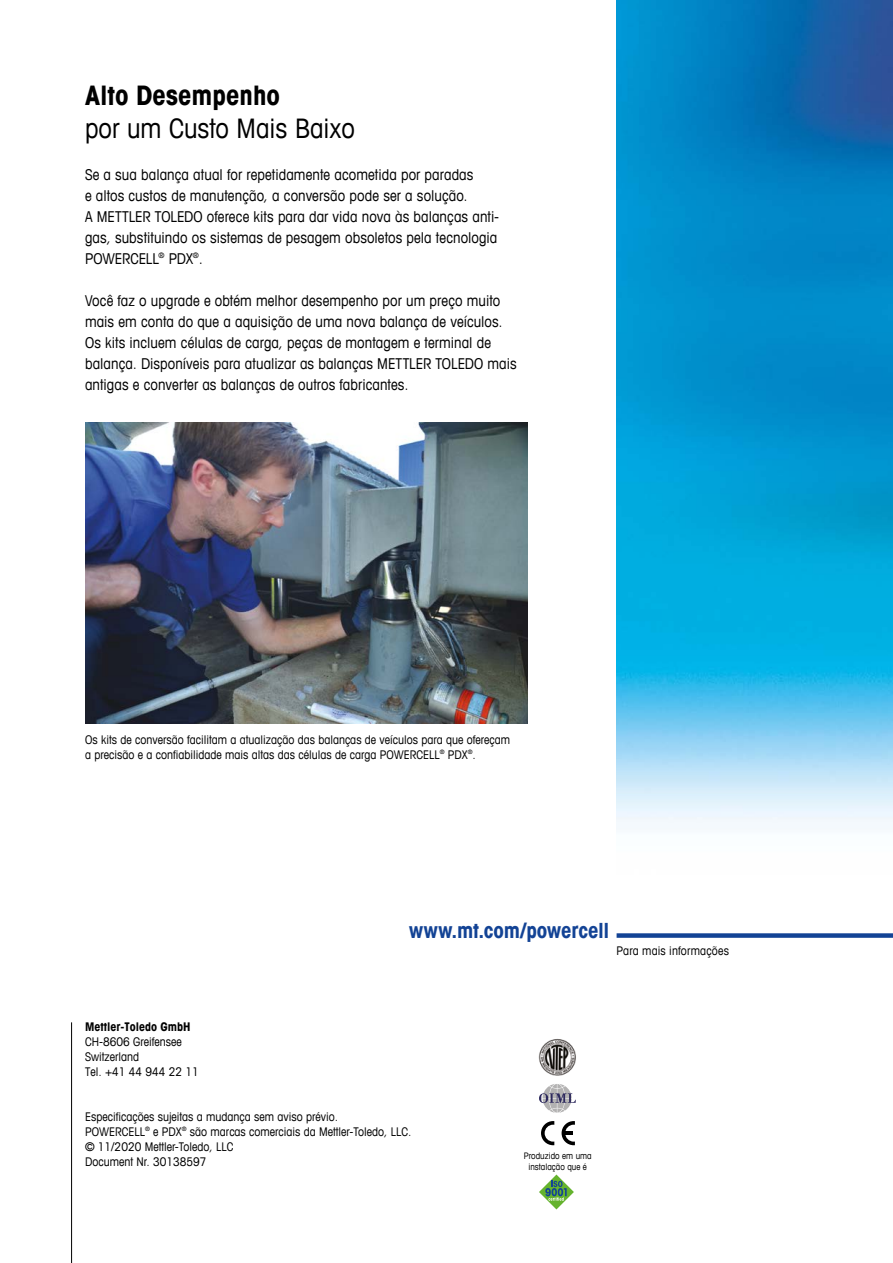
<style>
.page{position:relative;width:893px;height:1263px;background:#fff}
.page>*{position:absolute;margin:0;border:0;box-sizing:border-box;transform-origin:0 0}
.t1{font:condensed 27px "Avant Garde Com";color:#000}
.t2{font:700 condensed 27px "Avant Garde Com";color:#000}
.t3{font:700 condensed 21px "Avant Garde Com";letter-spacing:-.005em;color:#134395}
.t4{font:condensed 15px/21px "Avant Garde Com";letter-spacing:.005em;color:#000}
.t5{font:condensed 12px/15px "Avant Garde Com";color:#000}
.t6{font:700 condensed 12px "Avant Garde Com";color:#000}
.t7{font:condensed 9px/10.8px "Avant Garde Com";color:#000;text-align:center}
</style>
<div class="page">
<img style="left:617px;top:0;width:276px;height:829px">
<div style="left:617px;top:933px;width:276px;height:5px;background:#134395"></div>
<hr style="left:71px;top:1022px;width:1px;height:241px;background:#000">
<img style="left:85px;top:422px;width:442px;height:301px">
<svg style="left:539px;top:1174px;width:35px;height:35px"></svg>
<img style="left:538px;top:1039px;width:38px;height:36px">
<svg style="left:539px;top:1084px;width:37px;height:29px"></svg>
<svg style="left:541px;top:1121px;width:13px;height:24px"></svg>
<svg style="left:562px;top:1121px;width:13px;height:24px"></svg>
<h1 class="t2" style="left:85px;top:78px;width:197px">Alto Desempenho</h1>
<h1 class="t1" style="left:85px;top:111px;width:272px">por um Custo Mais Baixo</h1>
<p class="t4" style="left:85px;top:164px;width:416px">Se a sua balança atual for repetidamente acometida por paradas<br>e altos custos de manutenção, a conversão pode ser a solução.<br>A METTLER TOLEDO oferece kits para dar vida nova às balanças anti&shy;gas, substituindo os sistemas de pesagem obsoletos pela tecnologia POWERCELL<sup>®</sup> PDX<sup>®</sup>.</p>
<p class="t4" style="left:85px;top:290px;width:433px">Você faz o upgrade e obtém melhor desempenho por um preço muito mais em conta do que a aquisição de uma nova balança de veículos.<br>Os kits incluem células de carga, peças de montagem e terminal de balança. Disponíveis para atualizar as balanças METTLER TOLEDO mais antigas e converter as balanças de outros fabricantes.</p>
<p class="t5" style="left:85px;top:732px;width:427px">Os kits de conversão facilitam a atualização das balanças de veículos para que ofereçam a precisão e a confiabilidade mais altas das células de carga POWERCELL<sup>®</sup> PDX<sup>®</sup>.</p>
<h2 class="t3" style="left:409px;top:917px;width:202px">www.mt.com/powercell</h2>
<p class="t5" style="left:617px;top:943px;width:114px">Para mais informações</p>
<p class="t6" style="left:85px;top:1019px;width:107px">Mettler-Toledo GmbH</p>
<p class="t5" style="left:85px;top:1034px;width:115px">CH-8606 Greifensee<br>Switzerland<br>Tel. +41 44 944 22 11</p>
<p class="t5" style="left:85px;top:1109px;width:328px">Especificações sujeitas a mudança sem aviso prévio.<br>POWERCELL<sup>®</sup> e PDX<sup>®</sup> são marcas comerciais da Mettler-Toledo, LLC. © 11/2020 Mettler-Toledo, LLC<br>Document Nr. 30138597</p>
<p class="t7" style="left:524px;top:1150px;width:70px">Produzido em uma instalação que é</p>
</div>
